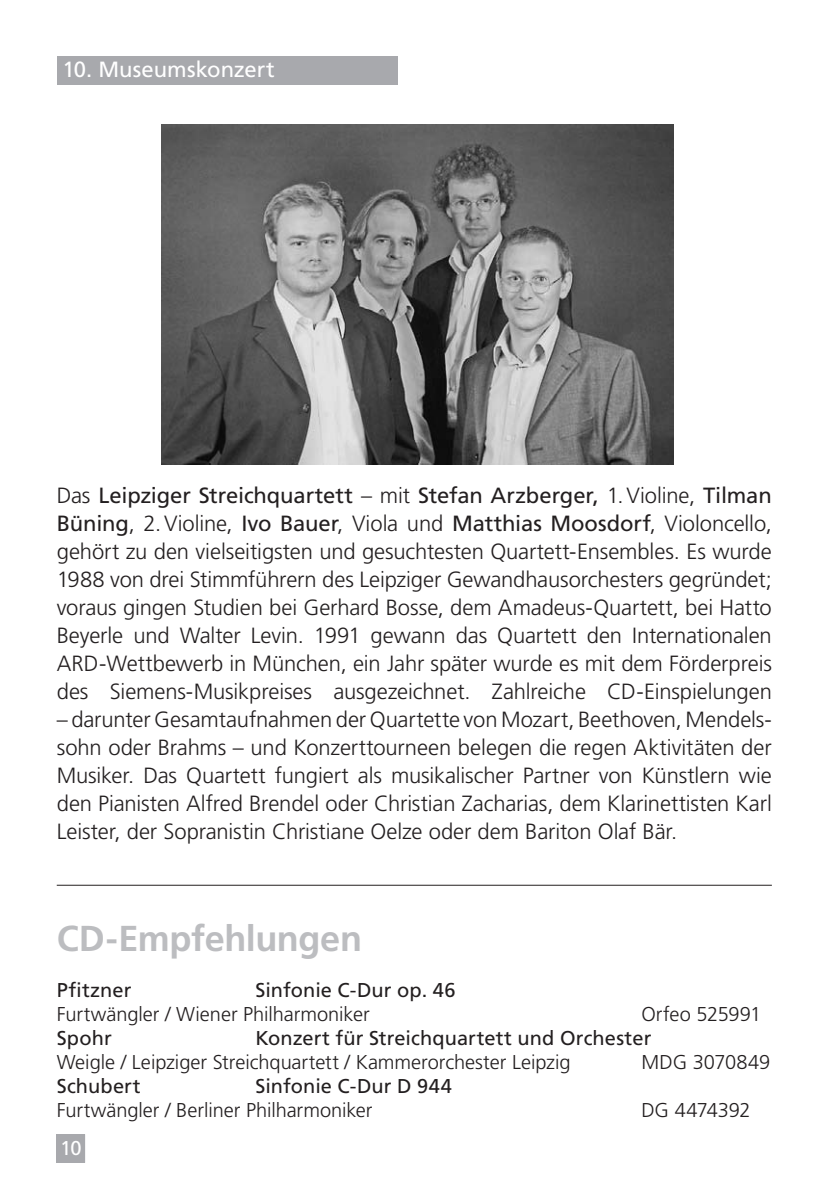
<style>
.page{position:relative;width:840px;height:1191px;background:#fff}
.page>*{position:absolute;margin:0;border:0;box-sizing:border-box;transform-origin:0 0}
.t1{font:700 36px "Frutiger LT Std";letter-spacing:-.01em;color:#bcbdc0}
.t2{font:300 22px/28px "Frutiger LT Std";letter-spacing:-.005em;color:#231f20;text-align:justify}
.t3{font:22px "Frutiger LT Std";color:#fff}
.t4{font:300 20px "Frutiger LT Std";letter-spacing:-.005em;color:#231f20}
.t5{font:20px "Frutiger LT Std";letter-spacing:.005em;color:#231f20}
.t6{font:20px "Frutiger LT Std";color:#fff}
.s1{font-weight:400}
</style>
<div class="page">
<div style="left:57px;top:57px;width:340px;height:28px;background:#a8a9ad"></div>
<div style="left:57px;top:1134px;width:28px;height:28px;background:#a8a9ad"></div>
<hr style="left:57px;top:884px;width:714px;height:1px;background:#231f20">
<img style="left:162px;top:125px;width:510px;height:340px">
<p class="t3" style="left:62px;top:56px;width:214px">10. Museumskonzert</p>
<p class="t2" style="left:57px;top:482px;width:716px">Das <span class="s1">Leipziger Streichquartett</span> – mit <span class="s1">Stefan Arzberger,</span> 1.Violine, <span class="s1">Tilman Büning</span>, 2.Violine, <span class="s1">Ivo Bauer</span>, Viola und <span class="s1">Matthias Moosdorf</span>, Violoncello, gehört zu den vielseitigsten und gesuchtesten Quartett-Ensembles. Es wurde 1988 von drei Stimmführern des Leipziger Gewandhausorchesters gegründet; vo-raus gingen Studien bei Gerhard Bosse, dem Amadeus-Quartett, bei Hatto Beyerle und Walter Levin. 1991 gewann das Quartett den Internationalen ARD-Wettbewerb in München, ein Jahr später wurde es mit dem Förderpreis des Siemens-Musikpreises ausgezeichnet. Zahlreiche CD-Einspielungen</p>
<p class="t2" style="left:57px;top:706px;width:716px">– da-runter Gesamtaufnahmen der Quartette von Mozart, Beethoven, Mendels&shy;sohn oder Brahms – und Konzerttourneen belegen die regen Aktivitäten der Musiker. Das Quartett fungiert als musikalischer Partner von Künstlern wie den Pianisten Alfred Brendel oder Christian Zacharias, dem Klarinettisten Karl Leister, der Sopranistin Christiane Oelze oder dem Bariton Olaf Bär.</p>
<h1 class="t1" style="left:57px;top:917px;width:306px">CD-Empfehlungen</h1>
<p class="t5" style="left:57px;top:978px;width:76px">Pfitzner</p>
<p class="t5" style="left:255px;top:978px;width:202px">Sinfonie C-Dur op. 46</p>
<p class="t4" style="left:57px;top:1003px;width:314px">Furtwängler / Wiener Philharmoniker</p>
<p class="t4" style="left:641px;top:1003px;width:121px">Orfeo 525991</p>
<p class="t5" style="left:57px;top:1026px;width:56px">Spohr</p>
<p class="t5" style="left:255px;top:1026px;width:397px">Konzert für Streichquartett und Orchester</p>
<p class="t4" style="left:57px;top:1051px;width:515px">Weigle / Leipziger Streichquartett / Kammerorchester Leipzig</p>
<p class="t4" style="left:641px;top:1051px;width:130px">MDG 3070849</p>
<p class="t5" style="left:57px;top:1074px;width:85px">Schubert</p>
<p class="t5" style="left:255px;top:1074px;width:198px">Sinfonie C-Dur D 944</p>
<p class="t4" style="left:57px;top:1099px;width:317px">Furtwängler / Berliner Philharmoniker</p>
<p class="t4" style="left:641px;top:1099px;width:110px">DG 4474392</p>
<p class="t6" style="left:60px;top:1136px;width:23px">10</p>
</div>
